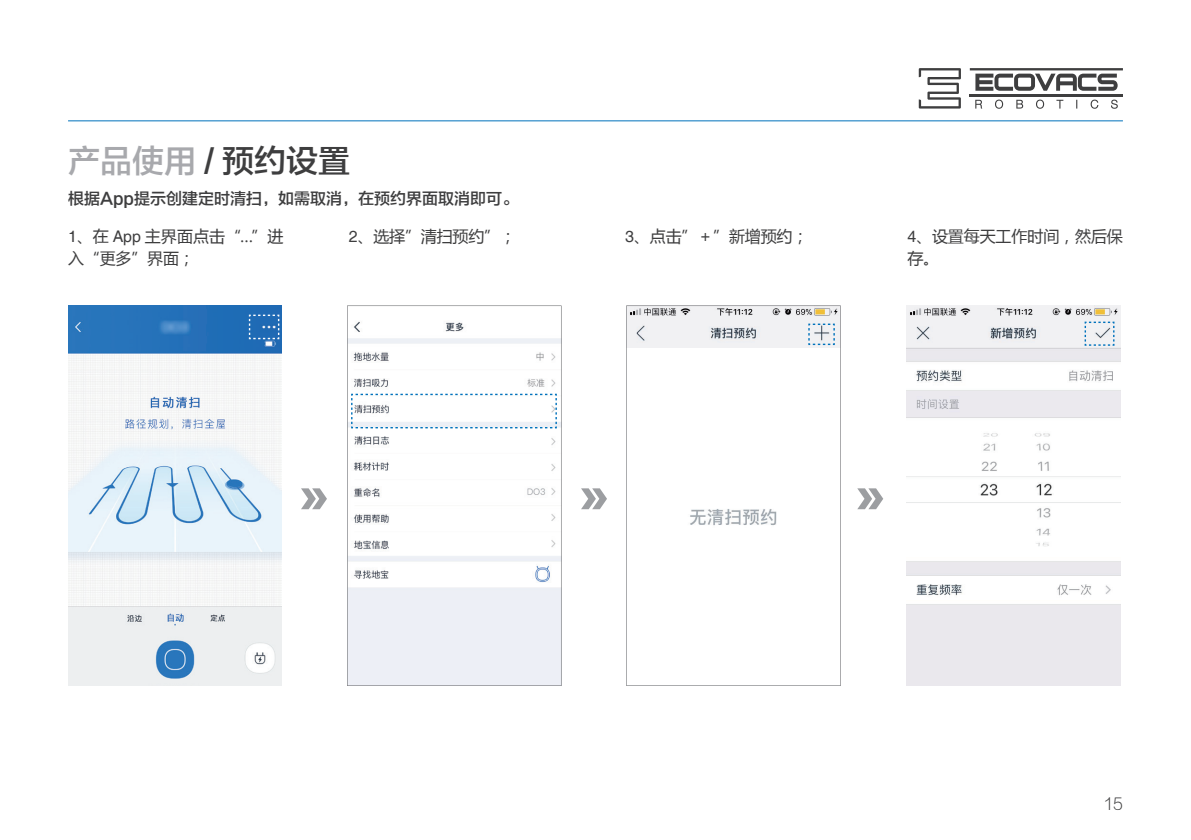
<style>
.page{position:relative;width:1191px;height:840px;background:#fff}
.page>*{position:absolute;margin:0;border:0;box-sizing:border-box;transform-origin:0 0}
.t1{font:32px "FZLTZHK GBK1 0";color:#3e3e3f}
.t2{font:16px/22px "Microsoft Ya Hei";letter-spacing:-.005em;color:#3e3e3f}
.t3{font:16px "FZLTZHK GBK1 0";color:#3e3e3f}
.t4{font:16px "FZLTXHJW GB1 0";color:#3e3e3f}
.s1{color:#a8a9ad}
.s2{font-family:"Helvetica"}
</style>
<div class="page">
<hr style="left:68px;top:120px;width:1055px;height:1px;background:#0072bc">
<svg style="left:918px;top:68px;width:43px;height:40px"></svg>
<svg style="left:975px;top:74px;width:142px;height:17px"></svg>
<hr style="left:969px;top:94px;width:154px;height:2px;background:#3e3e3f">
<hr style="left:969px;top:68px;width:154px;height:2px;background:#3e3e3f">
<svg style="left:975px;top:99px;width:142px;height:10px"></svg>
<img style="left:68px;top:305px;width:214px;height:380px">
<img style="left:906px;top:306px;width:214px;height:379px">
<svg style="left:249px;top:314px;width:30px;height:25px"></svg>
<svg style="left:1084px;top:321px;width:30px;height:24px"></svg>
<svg style="left:347px;top:305px;width:214px;height:380px"></svg>
<svg style="left:626px;top:305px;width:214px;height:380px"></svg>
<svg style="left:301px;top:488px;width:26px;height:21px"></svg>
<svg style="left:581px;top:488px;width:26px;height:21px"></svg>
<svg style="left:857px;top:488px;width:26px;height:21px"></svg>
<h1 class="t1" style="left:68px;top:144px;width:283px"><span class="s1">产品使用</span> / 预约设置</h1>
<p class="t3" style="left:68px;top:189px;width:451px">根据App提示创建定时清扫，如需取消，在预约界面取消即可。</p>
<p class="t2" style="left:68px;top:224px;width:217px"><span class="s2">1</span>、在 <span class="s2">App</span> 主界面点击“…”进入“更多”界面；</p>
<p class="t2" style="left:349px;top:224px;width:169px"><span class="s2">2</span>、选择”清扫预约”；</p>
<p class="t2" style="left:625px;top:224px;width:185px"><span class="s2">3</span>、点击”＋”新增预约；</p>
<p class="t2" style="left:907px;top:224px;width:217px"><span class="s2">4</span>、设置每天工作时间，然后保存。</p>
<p class="t4" style="left:1103px;top:794px;width:21px">15</p>
</div>
